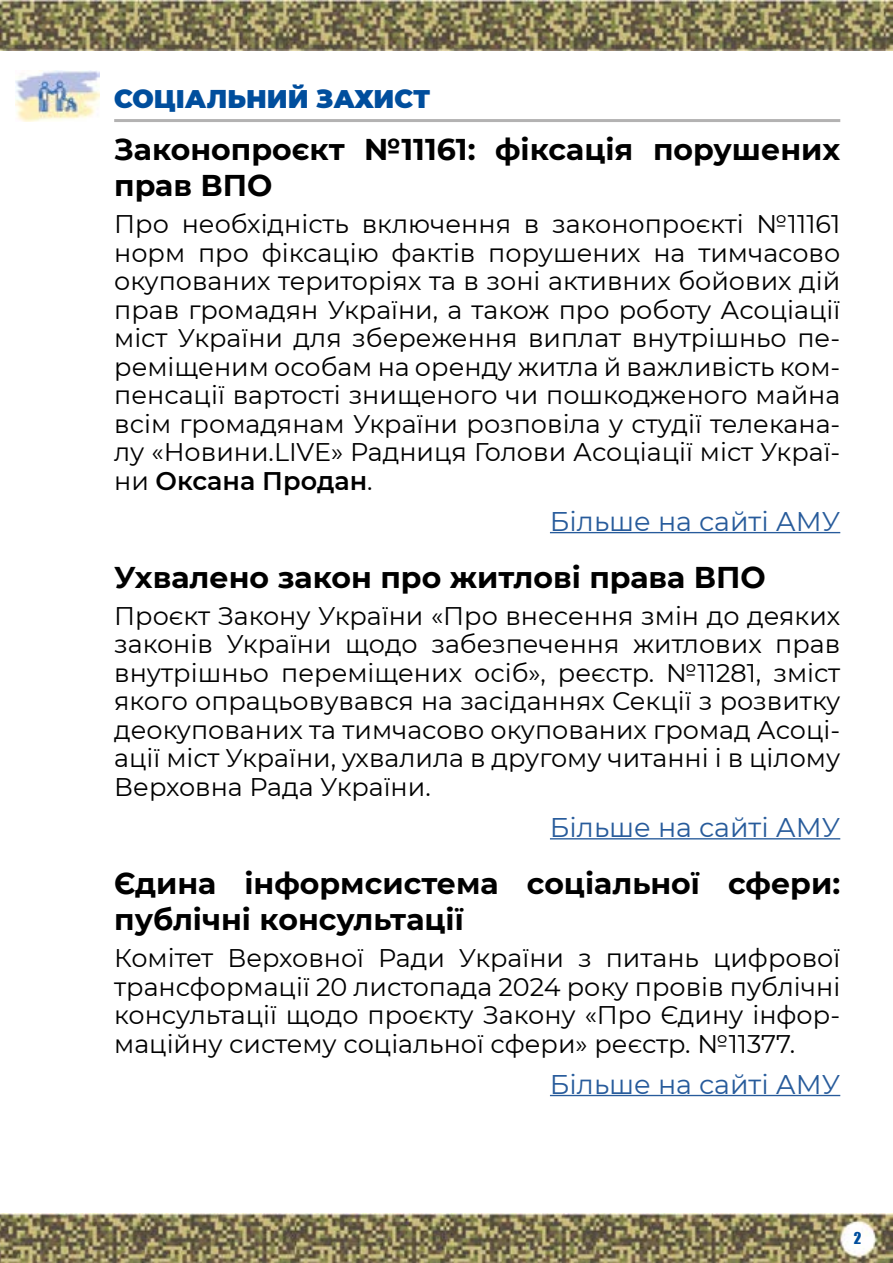
<style>
.page{position:relative;width:893px;height:1263px;background:#fff}
.page>*{position:absolute;margin:0;border:0;box-sizing:border-box;transform-origin:0 0}
.t1{font:700 30px/36px "Montserrat";color:#000}
.t2{font:27px "Montserrat";color:#275b9b}
.t3{font:25.5px/28.5px "Montserrat";color:#000;text-align:justify}
.t4{font:900 25.5px "Montserrat";color:#004e9d}
.t5{font:15px "Impact";color:#004e9d}
.s1{font-weight:600}
</style>
<div class="page">
<img style="left:0;top:0;width:893px;height:50px">
<img style="left:0;top:1213px;width:893px;height:50px">
<img style="left:15px;top:70px;width:85px;height:52px">
<hr style="left:114px;top:119px;width:726px;height:3px;background:#b3b2b2">
<hr style="left:550px;top:532px;width:290px;height:1px;background:#275b9b">
<hr style="left:550px;top:838px;width:290px;height:1px;background:#275b9b">
<hr style="left:550px;top:1095px;width:290px;height:1px;background:#275b9b">
<p class="t4" style="left:114px;top:79px;width:318px">СОЦІАЛЬНИЙ ЗАХИСТ</p>
<p class="t1" style="left:114px;top:130px;width:728px">Законопроєкт №11161: фіксація порушених прав ВПО</p>
<p class="t3" style="left:114px;top:209px;width:728px">Про необхідність включення в законопроєкті №11161 норм про фіксацію фактів порушених на тимчасово окупованих територіях та в зоні активних бойових дій прав громадян України, а також про роботу Асоціації міст України для збереження виплат внутрішньо пе&shy;реміщеним особам на оренду житла й важливість ком&shy;пенсації вартості знищеного чи пошкодженого майна всім громадянам України розповіла у студії телекана&shy;лу «Новини.LIVE» Радниця Голови Асоціації міст Украї&shy;ни <span class="s1">Оксана Продан</span>.</p>
<p class="t2" style="left:550px;top:502px;width:292px">Більше на сайті АМУ</p>
<p class="t1" style="left:114px;top:558px;width:653px">Ухвалено закон про житлові права ВПО</p>
<p class="t3" style="left:114px;top:601px;width:728px">Проєкт Закону України «Про внесення змін до деяких законів України щодо забезпечення житлових прав внутрішньо переміщених осіб», реєстр. №11281, зміст якого опрацьовувався на засіданнях Секції з розвитку деокупованих та тимчасово окупованих громад Асоці&shy;ації міст України, ухвалила в другому читанні і в цілому Верховна Рада України.</p>
<p class="t2" style="left:550px;top:809px;width:292px">Більше на сайті АМУ</p>
<p class="t1" style="left:114px;top:864px;width:728px">Єдина інформсистема соціальної сфери: публічні консультації</p>
<p class="t3" style="left:114px;top:943px;width:728px">Комітет Верховної Ради України з питань цифрової трансформації 20 листопада 2024 року провів публічні консультації щодо проєкту Закону «Про Єдину інфор&shy;маційну систему соціальної сфери» реєстр. №11377.</p>
<p class="t2" style="left:550px;top:1065px;width:292px">Більше на сайті АМУ</p>
<p class="t5" style="left:854px;top:1226px;width:9px">2</p>
</div>
